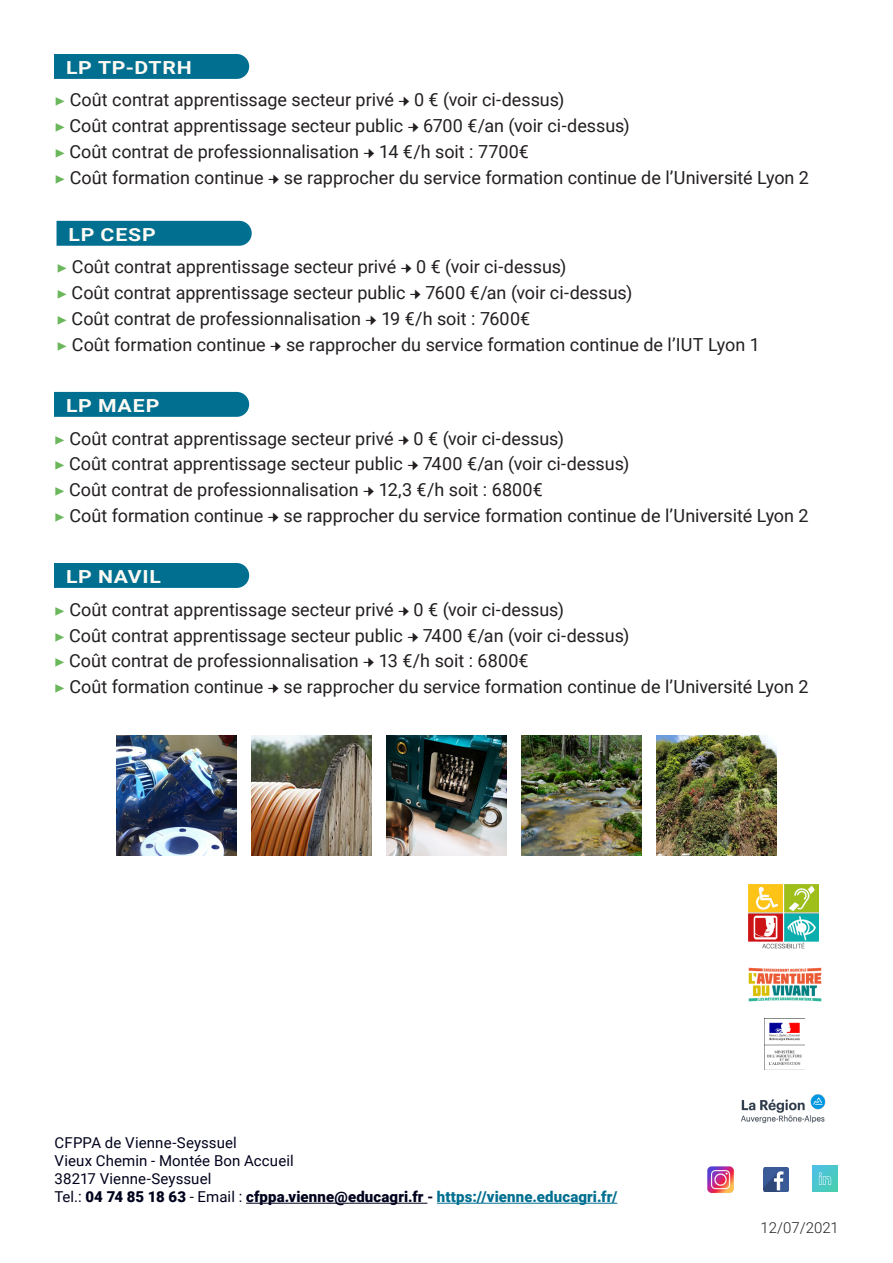
<style>
.page{position:relative;width:893px;height:1263px;background:#fff}
.page>*{position:absolute;margin:0;border:0;box-sizing:border-box;transform-origin:0 0}
.t1{font:18px/25.8px "Roboto";color:#231f20}
.t2{font:700 18px "Roboto";letter-spacing:.04em;color:#fefaf4;scale:1.18 1}
.t3{font:15px/18px "Roboto";letter-spacing:.01em;color:#00021c}
.t4{font:300 15px "Roboto";color:#231f20}
.s1{font-family:"Minion Pro";color:#6bb75b}
.s2{font-family:"Minion Pro"}
.s3{font-weight:900}
.s4{font-weight:700}
.s5{font-weight:900;color:#006f90}
</style>
<div class="page">
<div style="left:54px;top:563px;width:195px;height:25px;background:#006f90"></div>
<hr style="left:246px;top:1203px;width:181px;height:1px;background:#00021c">
<hr style="left:437px;top:1203px;width:180px;height:1px;background:#006f90">
<img style="left:765px;top:1018px;width:40px;height:47px">
<img style="left:748px;top:967px;width:74px;height:35px">
<img style="left:741px;top:1094px;width:85px;height:29px">
<img style="left:748px;top:884px;width:71px;height:65px">
<img style="left:707px;top:1166px;width:27px;height:28px">
<img style="left:763px;top:1167px;width:26px;height:24px">
<img style="left:812px;top:1166px;width:26px;height:25px">
<div style="left:54px;top:54px;width:195px;height:25px;background:#006f90"></div>
<div style="left:57px;top:221px;width:195px;height:25px;background:#006f90"></div>
<div style="left:54px;top:392px;width:195px;height:25px;background:#006f90"></div>
<img style="left:116px;top:735px;width:120px;height:120px">
<img style="left:251px;top:735px;width:121px;height:120px">
<img style="left:387px;top:735px;width:120px;height:120px">
<img style="left:522px;top:735px;width:120px;height:120px">
<img style="left:656px;top:735px;width:120px;height:120px">
<p class="t2" style="left:66px;top:55px;width:108px">LP TP-DTRH</p>
<p class="t1" style="left:54px;top:86px;width:756px"><span class="s1">▶</span> Coût contrat apprentissage secteur privé <span class="s2">→</span> 0 € (voir ci-dessus)<br><span class="s1">▶</span> Coût contrat apprentissage secteur public <span class="s2">→</span> 6700 €/an (voir ci-dessus)<br><span class="s1">▶</span> Coût contrat de professionnalisation <span class="s2">→</span> 14 €/h soit : 7700€<br><span class="s1">▶</span> Coût formation continue <span class="s2">→</span> se rapprocher du service formation continue de l’Université Lyon 2</p>
<p class="t2" style="left:69px;top:222px;width:75px">LP CESP</p>
<p class="t1" style="left:57px;top:253px;width:705px"><span class="s1">▶</span> Coût contrat apprentissage secteur privé <span class="s2">→</span> 0 € (voir ci-dessus)<br><span class="s1">▶</span> Coût contrat apprentissage secteur public <span class="s2">→</span> 7600 €/an (voir ci-dessus)<br><span class="s1">▶</span> Coût contrat de professionnalisation <span class="s2">→</span> 19 €/h soit : 7600€<br><span class="s1">▶</span> Coût formation continue <span class="s2">→</span> se rapprocher du service formation continue de l’IUT Lyon 1</p>
<p class="t2" style="left:66px;top:393px;width:81px">LP MAEP</p>
<p class="t1" style="left:54px;top:425px;width:756px"><span class="s1">▶</span> Coût contrat apprentissage secteur privé <span class="s2">→</span> 0 € (voir ci-dessus)<br><span class="s1">▶</span> Coût contrat apprentissage secteur public <span class="s2">→</span> 7400 €/an (voir ci-dessus)<br><span class="s1">▶</span> Coût contrat de professionnalisation <span class="s2">→</span> 12,3 €/h soit : 6800€<br><span class="s1">▶</span> Coût formation continue <span class="s2">→</span> se rapprocher du service formation continue de l’Université Lyon 2</p>
<p class="t2" style="left:66px;top:564px;width:82px">LP NAVIL</p>
<p class="t1" style="left:54px;top:596px;width:756px"><span class="s1">▶</span> Coût contrat apprentissage secteur privé <span class="s2">→</span> 0 € (voir ci-dessus)<br><span class="s1">▶</span> Coût contrat apprentissage secteur public <span class="s2">→</span> 7400 €/an (voir ci-dessus)<br><span class="s1">▶</span> Coût contrat de professionnalisation <span class="s2">→</span> 13 €/h soit : 6800€<br><span class="s1">▶</span> Coût formation continue <span class="s2">→</span> se rapprocher du service formation continue de l’Université Lyon 2</p>
<p class="t3" style="left:55px;top:1133px;width:564px">CFPPA de Vienne-Seyssuel<br>Vieux Chemin - Montée Bon Accueil<br>38217 Vienne-Seyssuel<br>Tel.: <span class="s3">04 74 85 18 63</span> - Email : <span class="s3">cfppa.vienne@educagri.fr</span> <span class="s4">-</span> <span class="s5">https://vienne.educagri.fr/</span></p>
<p class="t4" style="left:760px;top:1217px;width:80px">12/07/2021</p>
</div>
